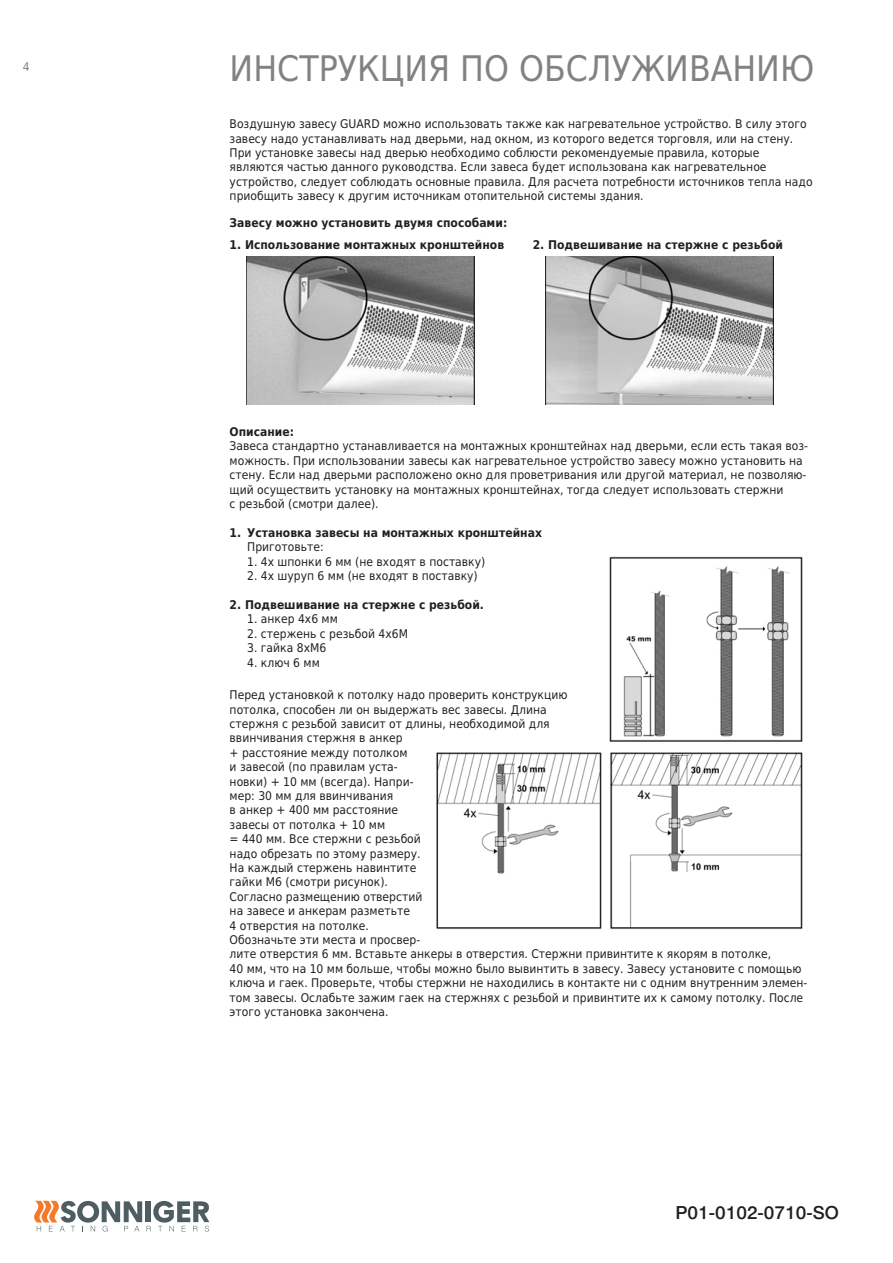
<style>
.page{position:relative;width:893px;height:1263px;background:#fff}
.page>*{position:absolute;margin:0;border:0;box-sizing:border-box;transform-origin:0 0}
.t1{font:35.25px "DejaVu Sans Condensed";color:#808284}
.t2{font:18px "Switzer PSEFN Medium";color:#231f20}
.t3{font:12px/14.4px "DejaVu Sans Condensed";color:#231f20}
.t4{font:700 12px "DejaVu Sans Condensed";color:#231f20}
.t5{font:12px "DejaVu Sans Condensed";color:#808284}
</style>
<div class="page">
<svg style="left:34px;top:1201px;width:175px;height:30px"></svg>
<img style="left:247px;top:256px;width:228px;height:149px">
<img style="left:546px;top:256px;width:228px;height:149px">
<img style="left:436px;top:556px;width:367px;height:374px">
<p class="t5" style="left:23px;top:60px;width:8px">4</p>
<h1 class="t1" style="left:230px;top:48px;width:586px">ИНСТРУКЦИЯ ПО ОБСЛУЖИВАНИЮ</h1>
<p class="t3" style="left:230px;top:117px;width:584px">Воздушную завесу GUARD можно использовать также как нагревательное устройство. В силу этого завесу надо устанавливать над дверьми, над окном, из которого ведется торговля, или на стену.<br>При установке завесы над дверью необходимо соблюсти рекомендуемые правила, которые являются частью данного руководства. Если завеса будет использована как нагревательное устройство, следует соблюдать основные правила. Для расчета потребности источников тепла надо приобщить завесу к другим источникам отопительной системы здания.</p>
<p class="t4" style="left:230px;top:218px;width:279px">Завесу можно установить двумя способами:</p>
<p class="t4" style="left:230px;top:240px;width:276px">1. Использование монтажных кронштейнов</p>
<p class="t4" style="left:533px;top:240px;width:252px">2. Подвешивание на стержне с резьбой</p>
<p class="t4" style="left:230px;top:427px;width:66px">Описание:</p>
<p class="t3" style="left:230px;top:439px;width:580px">Завеса стандартно устанавливается на монтажных кронштейнах над дверьми, если есть такая воз&shy;можность. При использовании завесы как нагревательное устройство завесу можно установить на стену. Если над дверьми расположено окно для проветривания или другой материал, не позволяю&shy;щий осуществить установку на монтажных кронштейнах, тогда следует использовать стержни<br>с резьбой (смотри далее).</p>
<p class="t4" style="left:230px;top:528px;width:314px">1. Установка завесы на монтажных кронштейнах</p>
<p class="t3" style="left:247px;top:540px;width:78px">Приготовьте:</p>
<p class="t3" style="left:247px;top:554px;width:240px">1. 4x шпонки 6 мм (не входят в поставку)</p>
<p class="t3" style="left:247px;top:569px;width:232px">2. 4х шуруп 6 мм (не входят в поставку)</p>
<p class="t4" style="left:230px;top:600px;width:256px">2. Подвешивание на стержне с резьбой.</p>
<p class="t3" style="left:247px;top:612px;width:92px">1. анкер 4x6 мм</p>
<p class="t3" style="left:247px;top:626px;width:162px">2. стержень с резьбой 4x6М</p>
<p class="t3" style="left:247px;top:641px;width:81px">3. гайка 8xМ6</p>
<p class="t3" style="left:247px;top:655px;width:74px">4. ключ 6 мм</p>
<p class="t3" style="left:230px;top:688px;width:579px">Перед установкой к потолку надо проверить конструкцию<br>потолка, способен ли он выдержать вес завесы. Длина<br>стержня с резьбой зависит от длины, необходимой для<br>ввинчивания стержня в анкер<br>+ расстояние между потолком<br>и завесой (по правилам уста-<br>новки) + 10 мм (всегда). Напри-<br>мер: 30 мм для ввинчивания<br>в анкер + 400 мм расстояние<br>завесы от потолка + 10 мм<br>= 440 мм. Все стержни с резьбой<br>надо обрезать по этому размеру.<br>На каждый стержень навинтите<br>гайки М6 (смотри рисунок).<br>Согласно размещению отверстий<br>на завесе и анкерам разметьте<br>4 отверстия на потолке.<br>Обозначьте эти места и просвер-<br>лите отверстия 6 мм. Вставьте анкеры в отверстия. Стержни привинтите к якорям в потолке,<br>40 мм, что на 10 мм больше, чтобы можно было вывинтить в завесу. Завесу установите с помощью ключа и гаек. Проверьте, чтобы стержни не находились в контакте ни с одним внутренним элемен&shy;том завесы. Ослабьте зажим гаек на стержнях с резьбой и привинтите их к самому потолку. После этого установка закончена.</p>
<h2 class="t2" style="left:675px;top:1206px;width:165px">P01-0102-0710-SO</h2>
</div>
